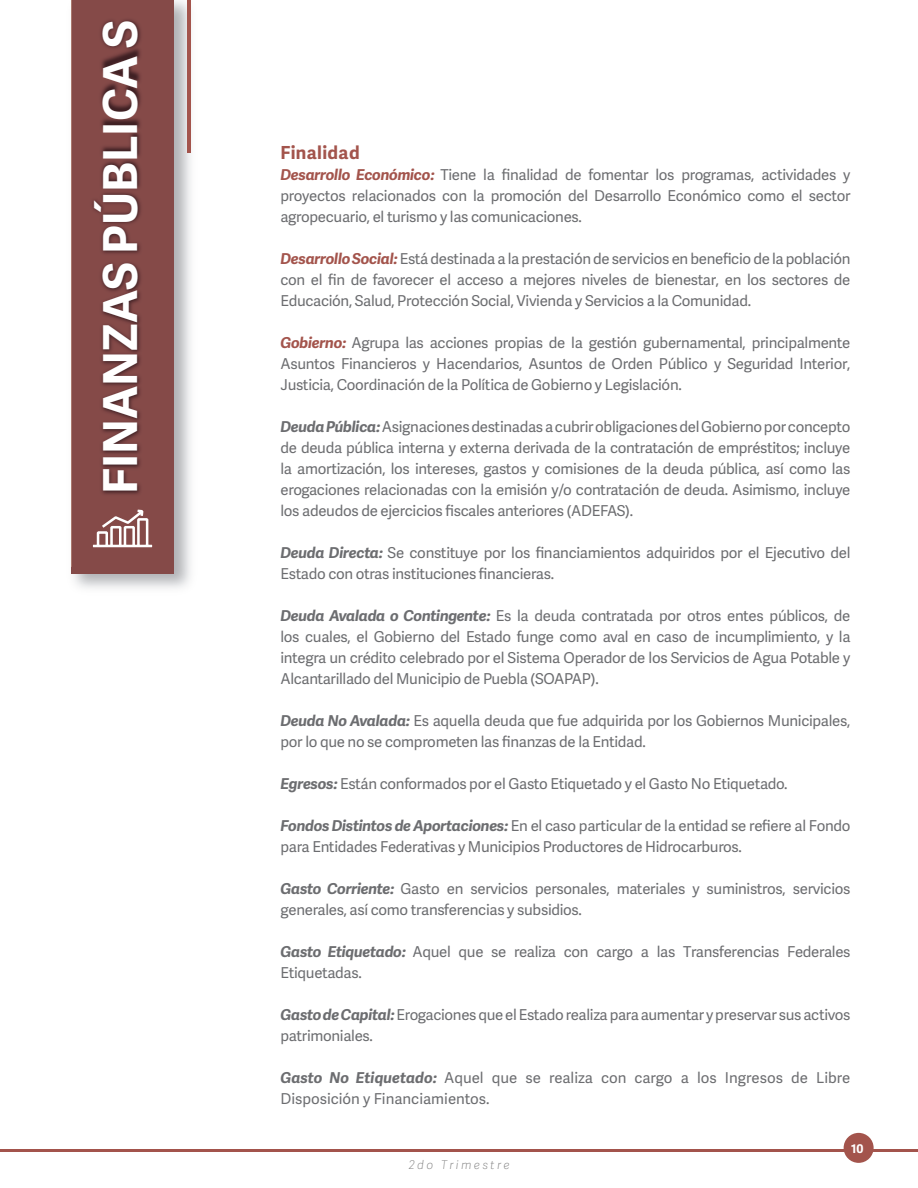
<style>
.page{position:relative;width:918px;height:1188px;background:#fff}
.page>*{position:absolute;margin:0;border:0;box-sizing:border-box;transform-origin:0 0}
.t1{font:700 46.8px "Adelle Sans";color:#fff}
.t2{font:700 18px "Adelle Sans";letter-spacing:.02em;color:#a3544c}
.t3{font:15px/21px "Adelle Sans";letter-spacing:-.02em;color:#6c6d70}
.t4{font:15px/21px "Adelle Sans";color:#6c6d70}
.t5{font:italic 100 12px "Adelle Sans";letter-spacing:.2em;color:#808080}
.t6{font:700 12px "Adelle Sans";color:#fff}
.s1{font-weight:700;font-style:italic;color:#a3544c}
.s2{font-weight:700;font-style:italic}
</style>
<div class="page">
<div style="left:71px;top:0;width:103px;height:574px;background:#854a48"></div>
<hr style="left:187px;top:0;width:4px;height:153px;background:#a3544c">
<img style="left:187px;top:153px;width:1px;height:436px">
<img style="left:71px;top:0;width:82px;height:567px">
<hr style="left:0;top:1149px;width:918px;height:3px;background:#a3544c">
<div style="left:844px;top:1133px;width:30px;height:30px;background:#a3544c;border-radius:50%"></div>
<h1 class="t1" style="left:86px;top:494px;width:476px;rotate:-90deg">FINANZAS PÚBLICA S</h1>
<p class="t2" style="left:280px;top:139px;width:81px">Finalidad</p>
<p class="t3" style="left:280px;top:164px;width:572px;text-align:justify"><span class="s1">Desarrollo Económico:</span> Tiene la finalidad de fomentar los programas, actividades y proyectos relacionados con la promoción del Desarrollo Económico como el sector agropecuario, el turismo y las comunicaciones.</p>
<p class="t3" style="left:280px;top:248px;width:572px;text-align:justify"><span class="s1">Desarrollo Social:</span> Está destinada a la prestación de servicios en beneficio de la población con el fin de favorecer el acceso a mejores niveles de bienestar, en los sectores de Educación, Salud, Protección Social, Vivienda y Servicios a la Comunidad.</p>
<p class="t3" style="left:280px;top:332px;width:572px;text-align:justify"><span class="s1">Gobierno:</span> Agrupa las acciones propias de la gestión gubernamental, principalmente Asuntos Financieros y Hacendarios, Asuntos de Orden Público y Seguridad Interior, Justicia, Coordinación de la Política de Gobierno y Legislación.</p>
<p class="t3" style="left:280px;top:416px;width:572px;text-align:justify"><span class="s2">Deuda Pública:</span> Asignaciones destinadas a cubrir obligaciones del Gobierno por concepto de deuda pública interna y externa derivada de la contratación de empréstitos; incluye la amortización, los intereses, gastos y comisiones de la deuda pública, así como las erogaciones relacionadas con la emisión y/o contratación de deuda. Asimismo, incluye los adeudos de ejercicios fiscales anteriores (ADEFAS).</p>
<p class="t3" style="left:280px;top:542px;width:572px"><span class="s2">Deuda Directa:</span> Se constituye por los financiamientos adquiridos por el Ejecutivo del<br>Estado con otras instituciones financieras.</p>
<p class="t3" style="left:280px;top:605px;width:572px;text-align:justify"><span class="s2">Deuda Avalada o Contingente:</span> Es la deuda contratada por otros entes públicos, de los cuales, el Gobierno del Estado funge como aval en caso de incumplimiento, y la integra un crédito celebrado por el Sistema Operador de los Servicios de Agua Potable y Alcantarillado del Municipio de Puebla (SOAPAP).</p>
<p class="t3" style="left:280px;top:710px;width:571px"><span class="s2">Deuda No Avalada:</span> Es aquella deuda que fue adquirida por los Gobiernos Municipales, por lo que no se comprometen las finanzas de la Entidad.</p>
<p class="t3" style="left:280px;top:773px;width:509px"><span class="s2">Egresos:</span> Están conformados por el Gasto Etiquetado y el Gasto No Etiquetado.</p>
<p class="t3" style="left:280px;top:815px;width:572px"><span class="s2">Fondos Distintos de Aportaciones:</span> En el caso particular de la entidad se refiere al Fondo para Entidades Federativas y Municipios Productores de Hidrocarburos.</p>
<p class="t3" style="left:280px;top:878px;width:571px"><span class="s2">Gasto Corriente:</span> Gasto en servicios personales, materiales y suministros, servicios generales, así como transferencias y subsidios.</p>
<p class="t3" style="left:280px;top:941px;width:572px"><span class="s2">Gasto Etiquetado:</span> Aquel que se realiza con cargo a las Transferencias Federales<br>Etiquetadas.</p>
<p class="t3" style="left:280px;top:1004px;width:572px"><span class="s2">Gasto de Capital:</span> Erogaciones que el Estado realiza para aumentar y preservar sus activos patrimoniales.</p>
<p class="t4" style="left:280px;top:1067px;width:571px"><span class="s2">Gasto No Etiquetado:</span> Aquel que se realiza con cargo a los Ingresos de Libre<br>Disposición y Financiamientos.</p>
<p class="t5" style="left:409px;top:1156px;width:102px">2do Trimestre</p>
<p class="t6" style="left:851px;top:1140px;width:14px">10</p>
</div>
